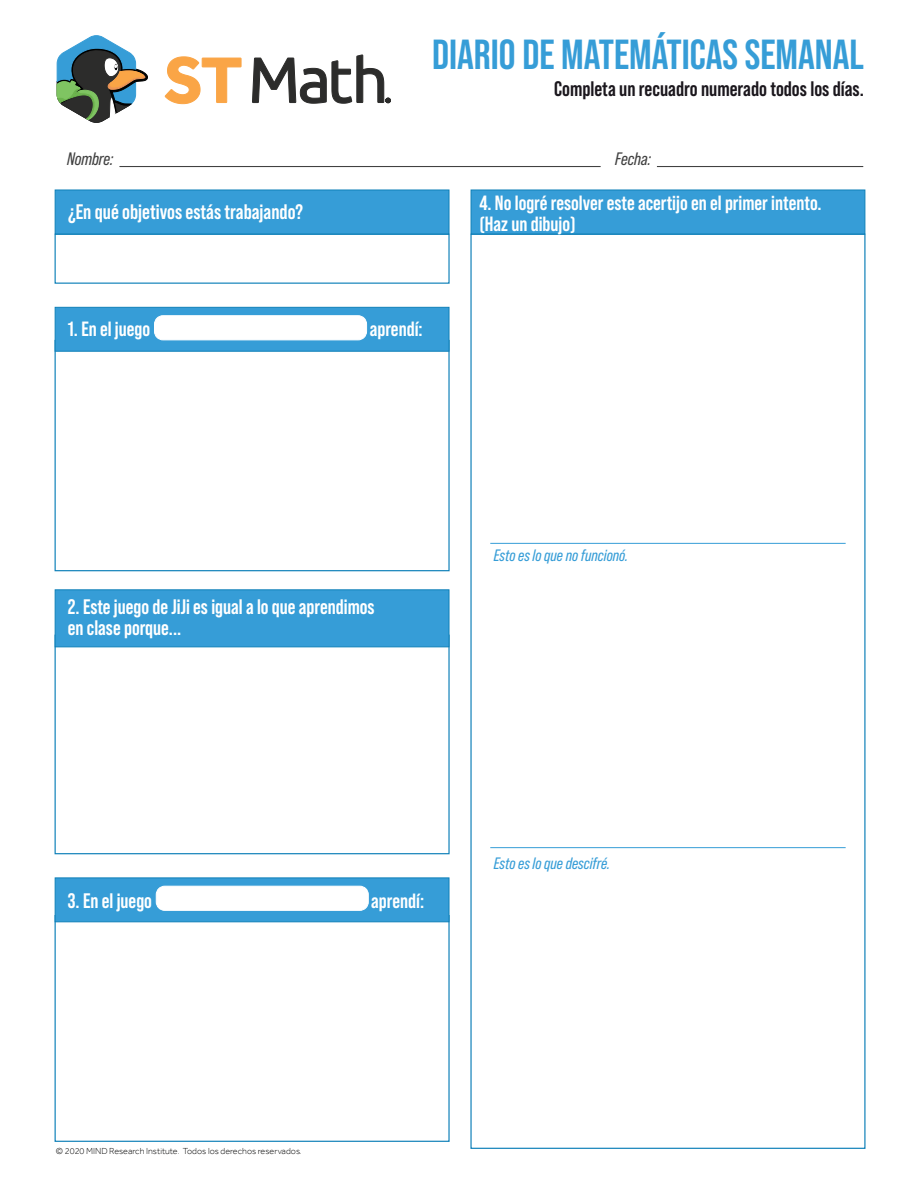
<style>
.page{position:relative;width:918px;height:1188px;background:#fff}
.page>*{position:absolute;margin:0;border:0;box-sizing:border-box;transform-origin:0 0}
.t1{font:700 42px "Bebas Neue Pro";color:#369dd7}
.t2{font:700 21px/21px "Bebas Neue Pro";color:#fff}
.t3{font:700 21px "Bebas Neue Pro";color:#1b171d}
.t4{font:700 20.55px/20.5px "Bebas Neue Pro";color:#fff}
.t5{font:italic 18px "Bebas Neue Pro";color:#414141}
.t6{font:italic 16.5px "Bebas Neue Pro";color:#369dd7}
.t7{font:300 9px "Effra";color:#000101}
</style>
<div class="page">
<div style="left:55px;top:340px;width:395px;height:231px;background:#fff;border:1px solid #1081b9"></div>
<div style="left:55px;top:915px;width:395px;height:227px;background:#fff;border:1px solid #1081b9"></div>
<svg style="left:57px;top:36px;width:91px;height:86px"></svg>
<svg style="left:165px;top:57px;width:76px;height:47px"></svg>
<svg style="left:252px;top:58px;width:74px;height:45px"></svg>
<svg style="left:332px;top:55px;width:58px;height:48px"></svg>
<div style="left:55px;top:234px;width:395px;height:50px;background:#fff;border:1px solid #1081b9"></div>
<div style="left:55px;top:190px;width:394px;height:44px;background:#369dd7;border:1px solid #1081b9"></div>
<div style="left:55px;top:307px;width:394px;height:45px;background:#369dd7;border:1px solid #1081b9"></div>
<div style="left:55px;top:635px;width:395px;height:219px;background:#fff;border:1px solid #1081b9"></div>
<div style="left:55px;top:589px;width:394px;height:58px;background:#369dd7;border:1px solid #1081b9"></div>
<div style="left:55px;top:878px;width:394px;height:44px;background:#369dd7;border:1px solid #1081b9"></div>
<div style="left:470px;top:234px;width:396px;height:915px;background:#fff;border:1px solid #1081b9"></div>
<div style="left:471px;top:190px;width:394px;height:44px;background:#369dd7;border:1px solid #1081b9"></div>
<hr style="left:490px;top:543px;width:356px;height:1px;background:#369dd7">
<hr style="left:490px;top:847px;width:356px;height:1px;background:#369dd7">
<div style="left:156px;top:886px;width:212px;height:24px;background:#fff"></div>
<div style="left:154px;top:316px;width:213px;height:24px;background:#fff"></div>
<hr style="left:119px;top:166px;width:482px;height:1px;background:#414141">
<hr style="left:657px;top:166px;width:206px;height:1px;background:#414141">
<p class="t5" style="left:67px;top:149px;width:48px">Nombre:</p>
<h1 class="t1" style="left:432px;top:31px;width:433px">DIARIO DE MATEMÁTICAS SEMANAL</h1>
<p class="t3" style="left:554px;top:77px;width:311px">Completa un recuadro numerado todos los días.</p>
<p class="t5" style="left:615px;top:149px;width:38px">Fecha:</p>
<p class="t2" style="left:68px;top:201px;width:236px">¿En qué objetivos estás trabajando?</p>
<p class="t4" style="left:479px;top:192px;width:344px">4. No logré resolver este acertijo en el primer intento. (Haz un dibujo)</p>
<p class="t4" style="left:68px;top:319px;width:84px">1. En el juego</p>
<p class="t4" style="left:370px;top:319px;width:54px">aprendí:</p>
<p class="t2" style="left:68px;top:596px;width:308px">2. Este juego de JiJi es igual a lo que aprendimos en clase porque...</p>
<p class="t6" style="left:494px;top:546px;width:136px">Esto es lo que no funcionó.</p>
<p class="t2" style="left:68px;top:890px;width:86px">3. En el juego</p>
<p class="t4" style="left:371px;top:890px;width:54px">aprendí:</p>
<p class="t6" style="left:494px;top:854px;width:118px">Esto es lo que descifré.</p>
<p class="t7" style="left:56px;top:1146px;width:247px">© 2020 MIND Research Institute. Todos los derechos reservados.</p>
</div>
